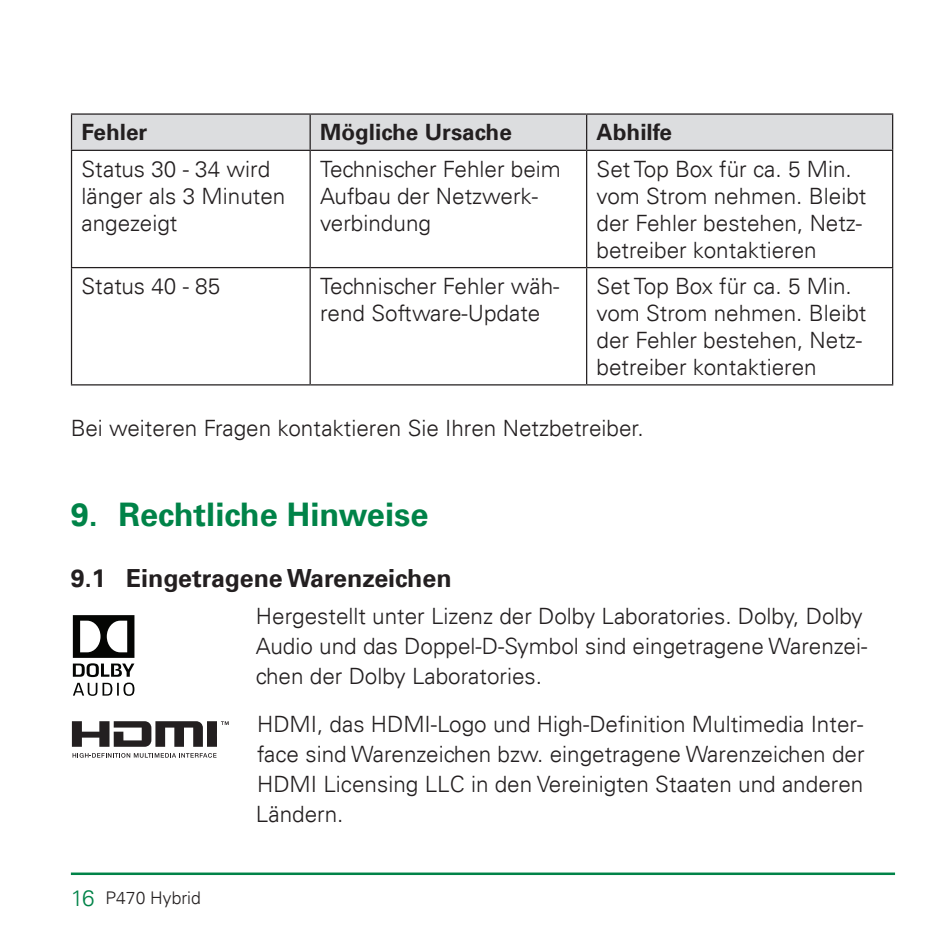
<style>
.page{position:relative;width:950px;height:950px;background:#fff}
.page>*{position:absolute;margin:0;border:0;box-sizing:border-box;transform-origin:0 0}
.t1{font:700 32.5px "Univers LT";color:#008348}
.t2{font:700 25px "Univers LT";color:#231f20}
.t3{font:300 22.5px/27px "Univers LT";color:#231f20}
.t4{font:700 22.5px "Univers LT";color:#231f20}
.t5{font:300 17.5px "Univers LT";color:#231f20}
.s1{font-size:22.5px;color:#008348}
</style>
<div class="page">
<hr style="left:71px;top:872px;width:824px;height:3px;background:#008348">
<div style="left:72px;top:115px;width:820px;height:35px;background:#dcdddf"></div>
<hr style="left:71px;top:113px;width:239px;height:2px;background:#231f20">
<hr style="left:71px;top:115px;width:1px;height:35px;background:#231f20">
<hr style="left:310px;top:113px;width:276px;height:2px;background:#231f20">
<hr style="left:309px;top:115px;width:2px;height:35px;background:#231f20">
<hr style="left:586px;top:113px;width:307px;height:2px;background:#231f20">
<hr style="left:586px;top:115px;width:1px;height:35px;background:#231f20">
<hr style="left:892px;top:115px;width:1px;height:35px;background:#231f20">
<hr style="left:71px;top:150px;width:239px;height:1px;background:#231f20">
<hr style="left:71px;top:151px;width:1px;height:116px;background:#231f20">
<hr style="left:310px;top:150px;width:276px;height:1px;background:#231f20">
<hr style="left:309px;top:151px;width:2px;height:116px;background:#231f20">
<hr style="left:586px;top:150px;width:307px;height:1px;background:#231f20">
<hr style="left:586px;top:151px;width:1px;height:116px;background:#231f20">
<hr style="left:892px;top:151px;width:1px;height:116px;background:#231f20">
<hr style="left:71px;top:267px;width:239px;height:1px;background:#231f20">
<hr style="left:71px;top:268px;width:1px;height:116px;background:#231f20">
<hr style="left:310px;top:267px;width:276px;height:1px;background:#231f20">
<hr style="left:309px;top:268px;width:2px;height:116px;background:#231f20">
<hr style="left:586px;top:267px;width:307px;height:1px;background:#231f20">
<hr style="left:586px;top:268px;width:1px;height:116px;background:#231f20">
<hr style="left:892px;top:268px;width:1px;height:116px;background:#231f20">
<hr style="left:71px;top:384px;width:239px;height:1px;background:#231f20">
<hr style="left:310px;top:384px;width:276px;height:1px;background:#231f20">
<hr style="left:586px;top:384px;width:307px;height:1px;background:#231f20">
<svg style="left:72px;top:721px;width:157px;height:25px"></svg>
<svg style="left:73px;top:753px;width:143px;height:4px"></svg>
<svg style="left:73px;top:615px;width:61px;height:81px"></svg>
<p class="t4" style="left:81px;top:119px;width:67px">Fehler</p>
<p class="t4" style="left:320px;top:119px;width:193px">Mögliche Ursache</p>
<p class="t4" style="left:596px;top:119px;width:77px">Abhilfe</p>
<p class="t3" style="left:81px;top:155px;width:205px">Status 30 - 34 wird länger als 3 Minuten angezeigt</p>
<p class="t3" style="left:320px;top:155px;width:242px">Technischer Fehler beim<br>Aufbau der Netzwerk&shy;verbindung</p>
<p class="t3" style="left:596px;top:155px;width:271px">Set Top Box für ca. 5 Min. vom Strom nehmen. Bleibt der Fehler bestehen, Netz&shy;betreiber kontaktieren</p>
<p class="t3" style="left:81px;top:272px;width:140px">Status 40 - 85</p>
<p class="t3" style="left:320px;top:272px;width:241px">Technischer Fehler wäh&shy;rend Software-Update</p>
<p class="t3" style="left:596px;top:272px;width:271px">Set Top Box für ca. 5 Min. vom Strom nehmen. Bleibt der Fehler bestehen, Netz&shy;betreiber kontaktieren</p>
<p class="t3" style="left:71px;top:414px;width:574px">Bei weiteren Fragen kontaktieren Sie Ihren Netzbetreiber.</p>
<h1 class="t1" style="left:71px;top:495px;width:359px">9. Rechtliche Hinweise</h1>
<p class="t2" style="left:71px;top:563px;width:382px">9.1 Eingetragene Warenzeichen</p>
<p class="t3" style="left:256px;top:601px;width:613px;line-height:30px">Hergestellt unter Lizenz der Dolby Laboratories. Dolby, Dolby<br>Audio und das Doppel-D-Symbol sind eingetragene Warenzei&shy;chen der Dolby Laboratories.</p>
<p class="t3" style="left:256px;top:709px;width:610px;line-height:30px;text-align:justify">HDMI, das HDMI-Logo und High-Definition Multimedia Inter&shy;face sind Warenzeichen bzw. eingetragene Warenzeichen der HDMI Licensing LLC in den Vereinigten Staaten und anderen Ländern.</p>
<p class="t5" style="left:71px;top:887px;width:131px"><span class="s1">16</span> P470 Hybrid</p>
</div>
